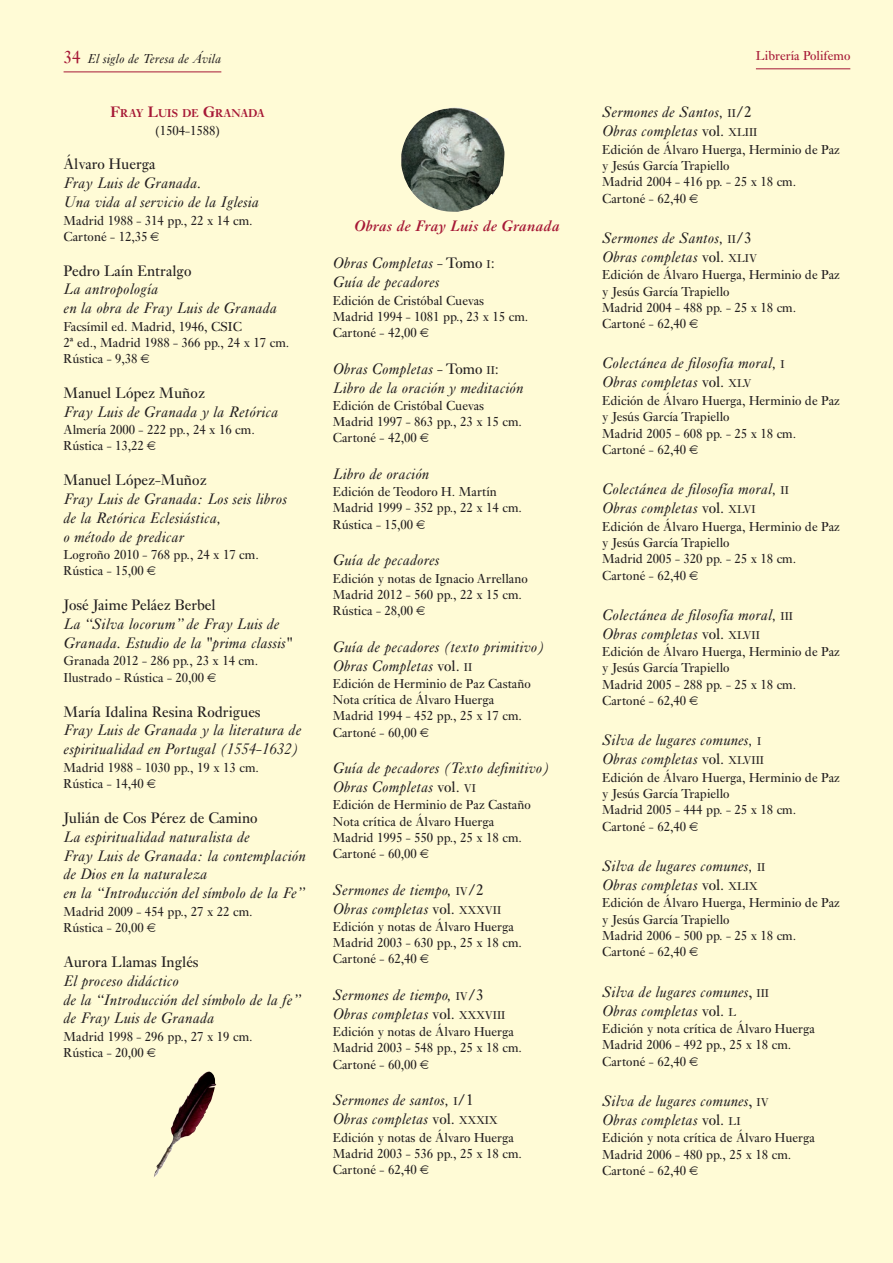
<style>
.page{position:relative;width:893px;height:1263px;background:#fff}
.page>*{position:absolute;margin:0;border:0;box-sizing:border-box;transform-origin:0 0}
.t1{font:italic 15.75px/18.9px "Ehrhardt";color:#231f20}
.t2{font:15.75px "Ehrhardt";color:#231f20}
.t3{font:italic 600 15.75px "Ehrhardt";color:#a61836}
.t4{font:13.5px/16.2px "Ehrhardt";color:#231f20}
.t5{font:italic 13.5px "Ehrhardt";color:#231f20}
.t6{font:13.5px "Ehrhardt";color:#a61836}
.t7{font:600 11.85px "Ehrhardt";color:#a61836}
.s1{font-style:normal;font-size:18px;color:#a61836}
.s2{font-size:15.75px}
.s3{font-style:normal}
.s4{font-style:normal;font-size:11.85px}
</style>
<div class="page">
<div style="left:0;top:0;width:892px;height:1263px;background:#fffbd6"></div>
<hr style="left:756px;top:69px;width:94px;height:1px;background:#a61836">
<hr style="left:64px;top:72px;width:157px;height:1px;background:#a61836">
<img style="left:401px;top:107px;width:104px;height:105px">
<img style="left:154px;top:1071px;width:62px;height:106px">
<p class="t5" style="left:64px;top:54px;width:159px"><span class="s1">34</span> El siglo de Teresa de Ávila</p>
<p class="t6" style="left:756px;top:51px;width:96px">Librería Polifemo</p>
<p class="t7" style="left:110px;top:109px;width:156px"><span class="s2">F</span>RAY <span class="s2">L</span>UIS DE <span class="s2">G</span>RANADA</p>
<p class="t4" style="left:156px;top:123px;width:66px">(1504-1588)</p>
<p class="t2" style="left:64px;top:159px;width:93px">Álvaro Huerga</p>
<p class="t1" style="left:64px;top:175px;width:197px">Fray Luis de Granada.<br>Una vida al servicio de la Iglesia</p>
<p class="t4" style="left:64px;top:213px;width:191px">Madrid 1988 - 314 pp., 22 x 14 cm.<br>Cartoné - 12,35</p>
<p class="t2" style="left:64px;top:265px;width:129px">Pedro Laín Entralgo</p>
<p class="t1" style="left:64px;top:281px;width:215px">La antropología<br>en la obra de Fray Luis de Granada</p>
<p class="t4" style="left:64px;top:319px;width:227px">Facsímil ed. Madrid, 1946, CSIC<br>2ª ed., Madrid 1988 - 366 pp., 24 x 17 cm.<br>Rústica - 9,38</p>
<p class="t2" style="left:64px;top:387px;width:143px">Manuel López Muñoz</p>
<p class="t1" style="left:64px;top:404px;width:216px">Fray Luis de Granada y la Retórica</p>
<p class="t4" style="left:64px;top:423px;width:193px">Almería 2000 - 222 pp., 24 x 16 cm.<br>Rústica - 13,22</p>
<p class="t2" style="left:64px;top:474px;width:145px">Manuel López-Muñoz</p>
<p class="t1" style="left:64px;top:491px;width:225px">Fray Luis de Granada: Los seis libros de la Retórica Eclesiástica,<br>o método de predicar</p>
<p class="t4" style="left:64px;top:548px;width:197px">Logroño 2010 - 768 pp., 24 x 17 cm.<br>Rústica - 15,00</p>
<p class="t2" style="left:64px;top:600px;width:154px">José Jaime Peláez Berbel</p>
<p class="t1" style="left:64px;top:616px;width:230px">La “Silva locorum” de Fray Luis de<br>Granada. Estudio de la "prima classis"</p>
<p class="t4" style="left:64px;top:654px;width:196px">Granada 2012 - 286 pp., 23 x 14 cm.<br>Ilustrado - Rústica - 20,00</p>
<p class="t2" style="left:64px;top:706px;width:199px">María Idalina Resina Rodrigues</p>
<p class="t1" style="left:64px;top:722px;width:239px">Fray Luis de Granada y la literatura de espiritualidad en Portugal (1554-1632)</p>
<p class="t4" style="left:64px;top:760px;width:197px">Madrid 1988 - 1030 pp., 19 x 13 cm.<br>Rústica - 14,40</p>
<p class="t2" style="left:64px;top:812px;width:196px">Julián de Cos Pérez de Camino</p>
<p class="t1" style="left:64px;top:828px;width:244px">La espiritualidad naturalista de<br>Fray Luis de Granada: la contemplación de Dios en la naturaleza<br>en la “Introducción del símbolo de la Fe”</p>
<p class="t4" style="left:64px;top:904px;width:191px">Madrid 2009 - 454 pp., 27 x 22 cm.<br>Rústica - 20,00</p>
<p class="t2" style="left:64px;top:956px;width:137px">Aurora Llamas Inglés</p>
<p class="t1" style="left:64px;top:972px;width:238px">El proceso didáctico<br>de la “Introducción del símbolo de la fe” de Fray Luis de Granada</p>
<p class="t4" style="left:64px;top:1030px;width:191px">Madrid 1998 - 296 pp., 27 x 19 cm.<br>Rústica - 20,00</p>
<p class="t3" style="left:354px;top:220px;width:207px">Obras de Fray Luis de Granada</p>
<p class="t1" style="left:333px;top:255px;width:163px">Obras Completas <span class="s3">- Tomo</span> <span class="s4">I</span><span class="s3">:<br></span>Guía de pecadores</p>
<p class="t4" style="left:333px;top:293px;width:197px">Edición de Cristóbal Cuevas<br>Madrid 1994 - 1081 pp., 23 x 15 cm.<br>Cartoné - 42,00</p>
<p class="t1" style="left:333px;top:360px;width:192px">Obras Completas <span class="s3">- Tomo</span> <span class="s4">II</span><span class="s3">:<br></span>Libro de la oración y meditación</p>
<p class="t4" style="left:333px;top:399px;width:191px">Edición de Cristóbal Cuevas<br>Madrid 1997 - 863 pp., 23 x 15 cm.<br>Cartoné - 42,00</p>
<p class="t1" style="left:333px;top:466px;width:98px">Libro de oración</p>
<p class="t4" style="left:333px;top:485px;width:191px">Edición de Teodoro H. Martín<br>Madrid 1999 - 352 pp., 22 x 14 cm.<br>Rústica - 15,00</p>
<p class="t1" style="left:333px;top:552px;width:108px">Guía de pecadores</p>
<p class="t4" style="left:333px;top:571px;width:196px">Edición y notas de Ignacio Arrellano<br>Madrid 2012 - 560 pp., 22 x 15 cm.<br>Rústica - 28,00</p>
<p class="t1" style="left:333px;top:638px;width:213px">Guía de pecadores (texto primitivo)<br>Obras Completas <span class="s3">vol.</span> <span class="s4">II</span></p>
<p class="t4" style="left:333px;top:677px;width:199px">Edición de Herminio de Paz Castaño<br>Nota crítica de Álvaro Huerga<br>Madrid 1994 - 452 pp., 25 x 17 cm.<br>Cartoné - 60,00</p>
<p class="t1" style="left:333px;top:760px;width:218px">Guía de pecadores (Texto definitivo)<br>Obras Completas <span class="s3">vol.</span> <span class="s4">VI</span></p>
<p class="t4" style="left:333px;top:798px;width:199px">Edición de Herminio de Paz Castaño<br>Nota crítica de Álvaro Huerga<br>Madrid 1995 - 550 pp., 25 x 18 cm.<br>Cartoné - 60,00</p>
<p class="t1" style="left:333px;top:881px;width:170px">Sermones de tiempo, <span class="s4">IV</span><span class="s3">/2<br></span>Obras completas <span class="s3">vol.</span> <span class="s4">XXXVII</span></p>
<p class="t4" style="left:333px;top:920px;width:191px">Edición y notas de Álvaro Huerga<br>Madrid 2003 - 630 pp., 25 x 18 cm.<br>Cartoné - 62,40</p>
<p class="t1" style="left:333px;top:987px;width:174px">Sermones de tiempo, <span class="s4">IV</span><span class="s3">/3<br></span>Obras completas <span class="s3">vol.</span> <span class="s4">XXXVIII</span></p>
<p class="t4" style="left:333px;top:1025px;width:191px">Edición y notas de Álvaro Huerga<br>Madrid 2003 - 548 pp., 25 x 18 cm.<br>Cartoné - 60,00</p>
<p class="t1" style="left:333px;top:1092px;width:166px">Sermones de santos, <span class="s4">I</span><span class="s3">/1<br></span>Obras completas <span class="s3">vol.</span> <span class="s4">XXXIX</span></p>
<p class="t4" style="left:333px;top:1130px;width:191px">Edición y notas de Álvaro Huerga<br>Madrid 2003 - 536 pp., 25 x 18 cm.<br>Cartoné - 62,40</p>
<p class="t1" style="left:602px;top:104px;width:157px">Sermones de Santos, <span class="s4">II</span><span class="s3">/2<br></span>Obras completas <span class="s3">vol.</span> <span class="s4">XLIII</span></p>
<p class="t4" style="left:602px;top:142px;width:239px">Edición de Álvaro Huerga, Herminio de Paz y Jesús García Trapiello<br>Madrid 2004 - 416 pp. - 25 x 18 cm.<br>Cartoné - 62,40</p>
<p class="t1" style="left:602px;top:229px;width:156px">Sermones de Santos, <span class="s4">II</span><span class="s3">/3<br></span>Obras completas <span class="s3">vol.</span> <span class="s4">XLIV</span></p>
<p class="t4" style="left:602px;top:268px;width:239px">Edición de Álvaro Huerga, Herminio de Paz y Jesús García Trapiello<br>Madrid 2004 - 488 pp. - 25 x 18 cm.<br>Cartoné - 62,40</p>
<p class="t1" style="left:602px;top:355px;width:184px">Colectánea de filosofía moral, <span class="s4">I<br></span>Obras completas <span class="s3">vol.</span> <span class="s4">XLV</span></p>
<p class="t4" style="left:602px;top:394px;width:239px">Edición de Álvaro Huerga, Herminio de Paz y Jesús García Trapiello<br>Madrid 2005 - 608 pp. - 25 x 18 cm.<br>Cartoné - 62,40</p>
<p class="t1" style="left:602px;top:481px;width:188px">Colectánea de filosofía moral, <span class="s4">II<br></span>Obras completas <span class="s3">vol.</span> <span class="s4">XLVI</span></p>
<p class="t4" style="left:602px;top:519px;width:239px">Edición de Álvaro Huerga, Herminio de Paz y Jesús García Trapiello<br>Madrid 2005 - 320 pp. - 25 x 18 cm.<br>Cartoné - 62,40</p>
<p class="t1" style="left:602px;top:606px;width:192px">Colectánea de filosofía moral, <span class="s4">III<br></span>Obras completas <span class="s3">vol.</span> <span class="s4">XLVII</span></p>
<p class="t4" style="left:602px;top:645px;width:239px">Edición de Álvaro Huerga, Herminio de Paz y Jesús García Trapiello<br>Madrid 2005 - 288 pp. - 25 x 18 cm.<br>Cartoné - 62,40</p>
<p class="t1" style="left:602px;top:732px;width:163px">Silva de lugares comunes, <span class="s4">I<br></span>Obras completas <span class="s3">vol.</span> <span class="s4">XLVIII</span></p>
<p class="t4" style="left:602px;top:770px;width:239px">Edición de Álvaro Huerga, Herminio de Paz y Jesús García Trapiello<br>Madrid 2005 - 444 pp. - 25 x 18 cm.<br>Cartoné - 62,40</p>
<p class="t1" style="left:602px;top:858px;width:165px">Silva de lugares comunes, <span class="s4">II<br></span>Obras completas <span class="s3">vol.</span> <span class="s4">XLIX</span></p>
<p class="t4" style="left:602px;top:896px;width:239px">Edición de Álvaro Huerga, Herminio de Paz y Jesús García Trapiello<br>Madrid 2006 - 500 pp. - 25 x 18 cm.<br>Cartoné - 62,40</p>
<p class="t1" style="left:602px;top:983px;width:168px">Silva de lugares comunes<span class="s3">,</span> <span class="s4">III<br></span>Obras completas <span class="s3">vol.</span> <span class="s4">L</span></p>
<p class="t4" style="left:602px;top:1022px;width:214px">Edición y nota crítica de Álvaro Huerga<br>Madrid 2006 - 492 pp., 25 x 18 cm.<br>Cartoné - 62,40</p>
<p class="t1" style="left:602px;top:1093px;width:168px">Silva de lugares comunes<span class="s3">,</span> <span class="s4">IV<br></span>Obras completas <span class="s3">vol.</span> <span class="s4">LI</span></p>
<p class="t4" style="left:602px;top:1131px;width:214px">Edición y nota crítica de Álvaro Huerga<br>Madrid 2006 - 480 pp., 25 x 18 cm.<br>Cartoné - 62,40</p>
</div>
